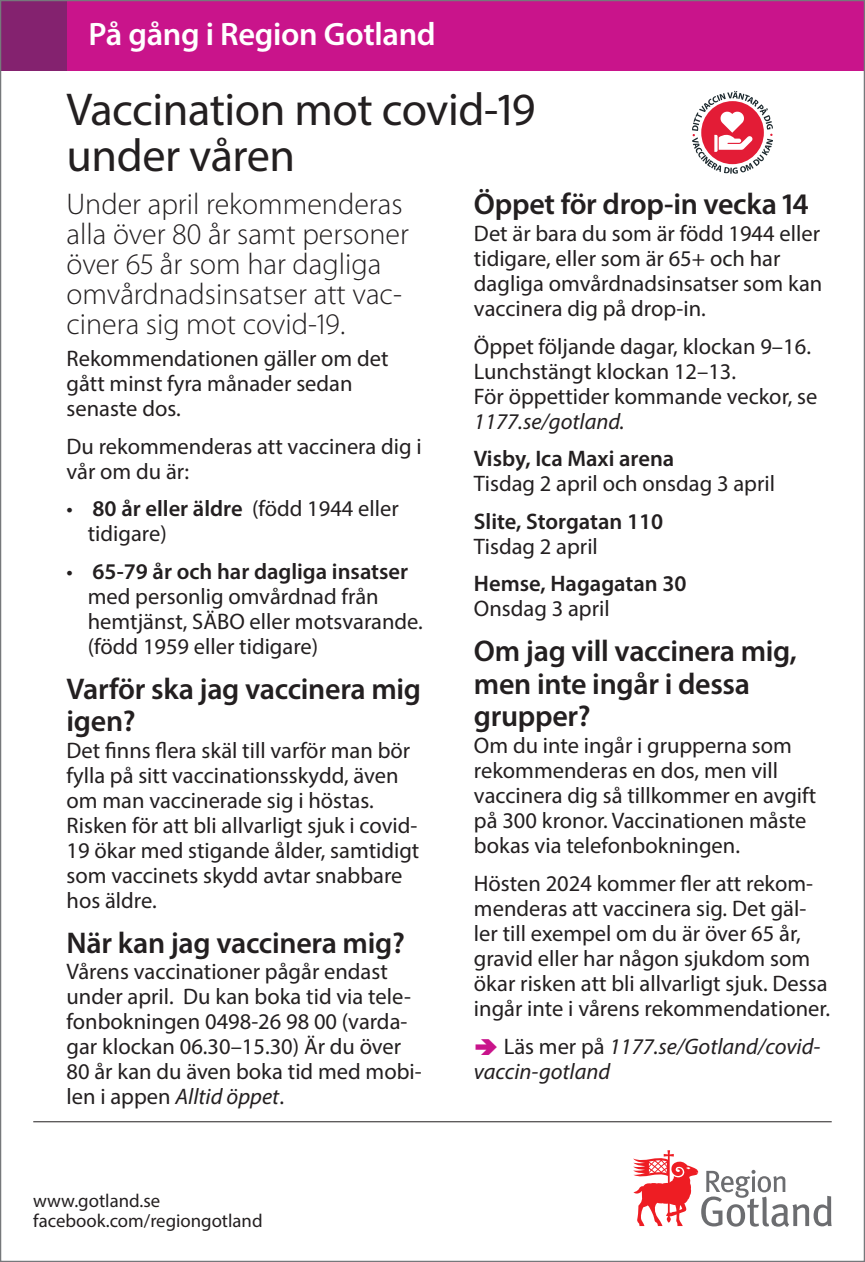
<style>
.page{position:relative;width:865px;height:1262px;background:#fff}
.page>*{position:absolute;margin:0;border:0;box-sizing:border-box;transform-origin:0 0}
.RG_rubrik_1{font:46.25px/46.2px "Myriad Pro";letter-spacing:-.01em;color:#231f20}
.t1{font:600 32.5px "Myriad Pro";letter-spacing:-.01em;color:#fff}
.RG_ingress{font:300 30px/30px "Myriad Pro";color:#231f20}
.RG_rubrik_2{font:600 30px/32.5px "Myriad Pro";letter-spacing:-.01em;color:#231f20}
.RG_brödtext_stycke{font:600 30px "Myriad Pro";letter-spacing:-.01em;color:#231f20}
.RG_brödtext_stycke-2{font:22.5px/25px "Myriad Pro";color:#231f20}
.RG_brödtext_stycke-3{font:600 22.5px/25px "Myriad Pro";color:#231f20}
.RG_brödtext_stycke-4{font:italic 22.5px/25px "Myriad Pro";color:#231f20}
.t2{font:18.75px/20px "Myriad Pro";color:#231f20}
.s1{font-weight:600}
.s2{font-style:italic}
.s3{font-weight:400}
.s4{font-style:normal}
</style>
<div class="page">
<div style="left:61px;top:0;width:804px;height:70px;background:#c9148b"></div>
<div style="left:0;top:0;width:67px;height:70px;background:#84226f"></div>
<svg style="left:633px;top:1150px;width:198px;height:76px"></svg>
<hr style="left:33px;top:1121px;width:798px;height:1px;background:#231f20">
<svg style="left:692px;top:91px;width:80px;height:83px"></svg>
<h2 class="t1" style="left:89px;top:13px;width:349px">På gång i Region Gotland</h2>
<p class="RG_rubrik_1" style="left:67px;top:86px;width:471px">Vaccination mot covid-19 under våren</p>
<p class="RG_ingress" style="left:67px;top:189px;width:344px">Under april rekommenderas alla över 80 år samt personer över 65 år som har dagliga omvårdnadsinsatser att vac&shy;cinera sig mot covid-19.</p>
<p class="RG_brödtext_stycke-2" style="left:67px;top:346px;width:323px">Rekommendationen gäller om det gått minst fyra månader sedan senaste dos.</p>
<p class="RG_brödtext_stycke-2" style="left:67px;top:433px;width:357px">Du rekommenderas att vaccinera dig i vår om du är:</p>
<p class="RG_brödtext_stycke-2" style="left:88px;top:496px;width:312px;text-indent:-21px">• <span class="s1">80 år eller äldre</span> (född 1944 eller tidigare)</p>
<p class="RG_brödtext_stycke-2" style="left:88px;top:558px;width:336px;text-indent:-21px">• <span class="s1">65-79 år och har dagliga insatser </span>med personlig omvårdnad från hemtjänst, SÄBO eller motsvarande. (född 1959 eller tidigare)</p>
<p class="RG_rubrik_2" style="left:67px;top:671px;width:356px">Varför ska jag vaccinera mig igen?</p>
<p class="RG_brödtext_stycke-2" style="left:67px;top:738px;width:354px">Det finns flera skäl till varför man bör fylla på sitt vaccinationsskydd, även om man vaccinerade sig i höstas.<br>Risken för att bli allvarligt sjuk i covid-19 ökar med stigande ålder, samtidigt som vaccinets skydd avtar snabbare hos äldre.</p>
<p class="RG_brödtext_stycke" style="left:67px;top:924px;width:340px">När kan jag vaccinera mig?</p>
<p class="RG_brödtext_stycke-2" style="left:67px;top:958px;width:357px">Vårens vaccinationer pågår endast under april. Du kan boka tid via tele&shy;fonbokningen 0498-26 98 00 (varda&shy;gar klockan 06.30–15.30) Är du över 80 år kan du även boka tid med mobi&shy;len i appen <span class="s2">Alltid öppet</span>.</p>
<p class="t2" style="left:33px;top:1190px;width:231px">www.gotland.se facebook.com/regiongotland</p>
<p class="RG_rubrik_2" style="left:474px;top:187px;width:336px">Öppet för drop-in vecka 14</p>
<p class="RG_brödtext_stycke-2" style="left:474px;top:221px;width:350px">Det är bara du som är född 1944 eller tidigare, eller som är 65+ och har dagliga omvårdnadsinsatser som kan vaccinera dig på drop-in.</p>
<p class="RG_brödtext_stycke-2" style="left:474px;top:333px;width:345px">Öppet följande dagar, klockan 9–16.<br>Lunchstängt klockan 12–13.<br>För öppettider kommande veckor, se<br><span class="s2">1177.se/gotland.</span></p>
<p class="RG_brödtext_stycke-2" style="left:474px;top:446px;width:303px"><span class="s1">Visby, Ica Maxi arena<br></span>Tisdag 2 april och onsdag 3 april</p>
<p class="RG_brödtext_stycke-3" style="left:474px;top:508px;width:191px">Slite, Storgatan 110<br><span class="s3">Tisdag 2 april</span></p>
<p class="RG_brödtext_stycke-3" style="left:474px;top:570px;width:214px">Hemse, Hagagatan 30<br><span class="s3">Onsdag 3 april</span></p>
<p class="RG_rubrik_2" style="left:474px;top:634px;width:324px">Om jag vill vaccinera mig, men inte ingår i dessa grupper?</p>
<p class="RG_brödtext_stycke-2" style="left:474px;top:733px;width:344px">Om du inte ingår i grupperna som rekommenderas en dos, men vill vaccinera dig så tillkommer en avgift på 300 kronor. Vaccinationen måste bokas via telefonbokningen.</p>
<p class="RG_brödtext_stycke-2" style="left:474px;top:870px;width:358px">Hösten 2024 kommer fler att rekom&shy;menderas att vaccinera sig. Det gäl&shy;ler till exempel om du är över 65 år, gravid eller har någon sjukdom som ökar risken att bli allvarligt sjuk. Dessa ingår inte i vårens rekommendationer.</p>
<p class="RG_brödtext_stycke-4" style="left:474px;top:1033px;width:348px;text-indent:30px"><span class="s4">Läs mer på</span> 1177.se/Gotland/covid&shy;vaccin-gotland</p>
</div>
